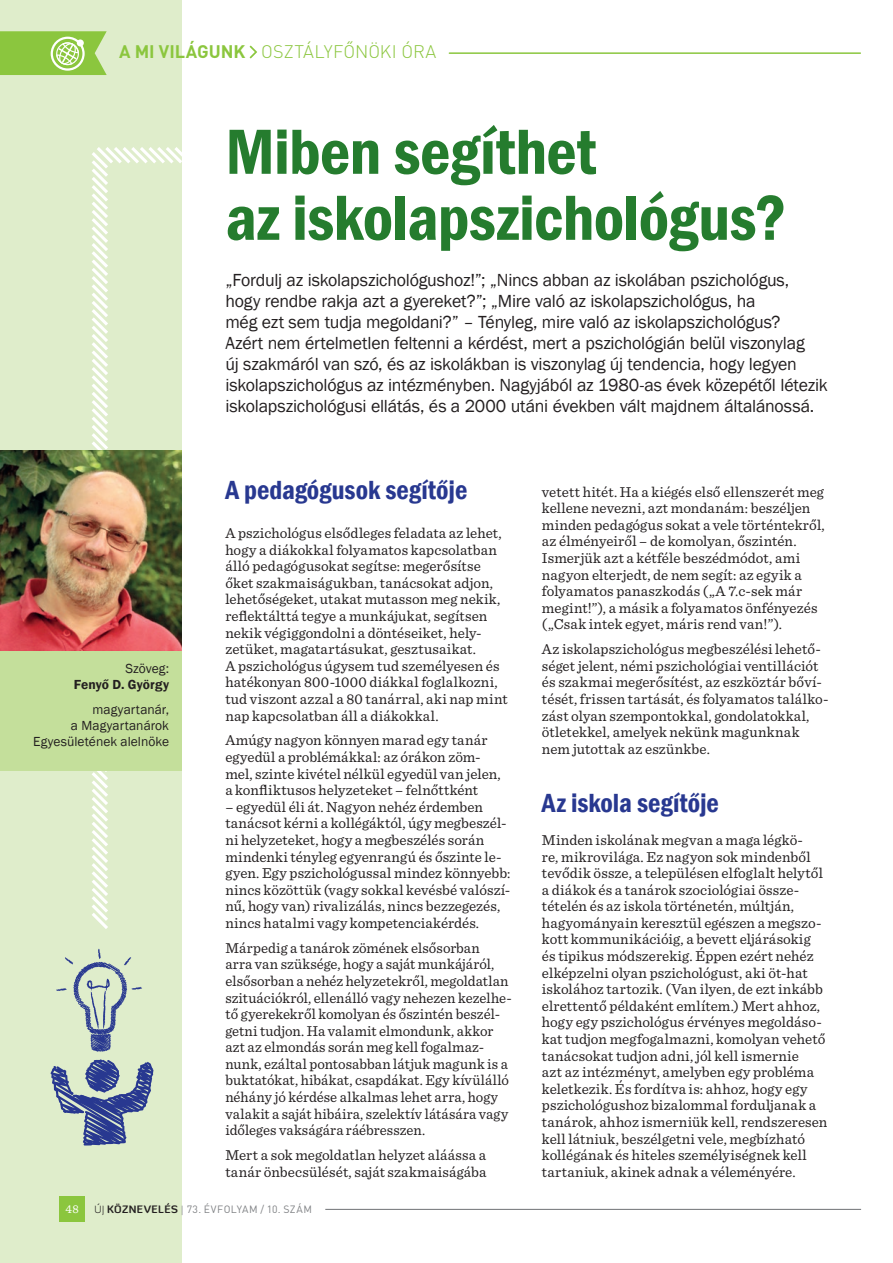
<style>
.page{position:relative;width:893px;height:1263px;background:#fff}
.page>*{position:absolute;margin:0;border:0;box-sizing:border-box;transform-origin:0 0}
.Főcím{font:600 condensed 66px/66px "Franklin Gothic";letter-spacing:-.01em;color:#257c2e}
.Alcím_cikk{font:600 condensed 27px "Franklin Gothic";letter-spacing:-.005em;color:#283890}
.Kopf{font:18px/21px "Franklin Gothic";letter-spacing:-.01em;color:#231f20}
.Fejléc{font:300 18px "DIN Pro";color:#8bc63e}
.Body_text_fél_sor_fö{font:15px/16.6px "Sentinel";letter-spacing:.005em;color:#231f20}
.Body_text{font:15px/16.6px "Sentinel";letter-spacing:.005em;color:#231f20}
.Szerző{font:13.5px/16.2px "Franklin Gothic";letter-spacing:.005em;color:#231f20;text-align:right}
.Szerző-2{font:600 13.5px/16.2px "Franklin Gothic";letter-spacing:.01em;color:#231f20;text-align:right}
.Oldalszám{font:12px "Sentinel";color:#fff}
.t1{font:10.5px "DIN Pro";letter-spacing:.04em;color:#808285}
.s1{font-weight:700}
.s2{font-weight:400}
.s3{font-family:"Diavlo";font-weight:300;color:#231f20}
.s4{font-family:"Diavlo";font-weight:700;color:#231f20}
.s5{font-family:"Sentinel"}
</style>
<div class="page">
<div style="left:0;top:0;width:181px;height:1263px;background:#dfedcb"></div>
<div style="left:60px;top:1197px;width:25px;height:25px;background:#8bc63e"></div>
<hr style="left:325px;top:1209px;width:536px;height:1px;background:#808285">
<svg style="left:250px;top:46px;width:7px;height:12px"></svg>
<hr style="left:449px;top:52px;width:411px;height:2px;background:#8bc63e">
<svg style="left:0;top:31px;width:107px;height:44px;background:#98cc55"></svg>
<div style="left:77px;top:39px;width:7px;height:7px;background:#fff;border-radius:50%"></div>
<div style="left:51px;top:37px;width:34px;height:34px;border:2px solid #fff;border-radius:50%"></div>
<svg style="left:51px;top:1059px;width:102px;height:86px"></svg>
<svg style="left:56px;top:949px;width:86px;height:103px"></svg>
<svg style="left:88px;top:144px;width:94px;height:788px"></svg>
<div style="left:0;top:537px;width:181px;height:234px;background:#c4df9b"></div>
<img style="left:0;top:451px;width:181px;height:200px">
<p class="Fejléc" style="left:119px;top:40px;width:319px"><span class="s1">A MI VILÁGUNK</span> OSZTÁLYFŐNÖKI ÓRA</p>
<p class="Szerző-2" style="left:74px;top:660px;width:97px"><span class="s2">Szöveg:<br></span>Fenyő D. György</p>
<p class="Szerző" style="left:33px;top:701px;width:137px">magyartanár,<br>a Magyartanárok<br>Egyesületének alelnöke</p>
<p class="Főcím" style="left:225px;top:118px;width:563px">Miben segíthet<br>az iskolapszichológus?</p>
<p class="Kopf" style="left:225px;top:270px;width:604px">„Fordulj az iskolapszichológushoz!”; „Nincs abban az iskolában pszichológus, hogy rendbe rakja azt a gyereket?”; „Mire való az iskolapszichológus, ha<br>még ezt sem tudja megoldani?” – Tényleg, mire való az iskolapszichológus?<br>Azért nem értelmetlen feltenni a kérdést, mert a pszichológián belül viszonylag<br>új szakmáról van szó, és az iskolákban is viszonylag új tendencia, hogy legyen iskolapszichológus az intézményben. Nagyjából az 1980-as évek közepétől létezik iskolapszichológusi ellátás, és a 2000 utáni években vált majdnem általánossá.</p>
<p class="Alcím_cikk" style="left:225px;top:472px;width:244px">A pedagógusok segítője</p>
<p class="Body_text" style="left:225px;top:524px;width:284px">A pszichológus elsődleges feladata az lehet, hogy a diákokkal folyamatos kapcsolatban álló pedagógusokat segítse: megerősítse őket szakmaiságukban, tanácsokat adjon, lehetőségeket, utakat mutasson meg nekik, reflektálttá tegye a munkájukat, segítsen nekik végiggondolni a döntéseiket, hely&shy;zetüket, magatartásukat, gesztusaikat.<br>A pszichológus úgysem tud személyesen és hatékonyan 800-1000 diákkal foglalkozni, tud viszont azzal a 80 tanárral, aki nap mint nap kapcsolatban áll a diákokkal.</p>
<p class="Body_text_fél_sor_fö" style="left:225px;top:731px;width:277px">Amúgy nagyon könnyen marad egy tanár egyedül a problémákkal: az órákon zöm&shy;mel, szinte kivétel nélkül egyedül van jelen, a konfliktusos helyzeteket – felnőttként</p>
<p class="Body_text_fél_sor_fö" style="left:225px;top:797px;width:287px">– egyedül éli át. Nagyon nehéz érdemben tanácsot kérni a kollégáktól, úgy megbeszél&shy;ni helyzeteket, hogy a megbeszélés során mindenki tényleg egyenrangú és őszinte le&shy;gyen. Egy pszichológussal mindez könnyebb: nincs közöttük (vagy sokkal kevésbé valószí&shy;nű, hogy van) rivalizálás, nincs bezzegezés, nincs hatalmi vagy kompetenciakérdés.</p>
<p class="Body_text_fél_sor_fö" style="left:225px;top:938px;width:288px">Márpedig a tanárok zömének elsősorban<br>arra van szüksége, hogy a saját munkájáról, elsősorban a nehéz helyzetekről, megoldatlan szituációkról, ellenálló vagy nehezen kezelhe&shy;tő gyerekekről komolyan és őszintén beszél&shy;getni tudjon. Ha valamit elmondunk, akkor azt az elmondás során meg kell fogalmaz&shy;nunk, ezáltal pontosabban látjuk magunk is a buktatókat, hibákat, csapdákat. Egy kívülálló néhány jó kérdése alkalmas lehet arra, hogy valakit a saját hibáira, szelektív látására vagy időleges vakságára ráébresszen.</p>
<p class="Body_text_fél_sor_fö" style="left:225px;top:1146px;width:263px">Mert a sok megoldatlan helyzet aláássa a tanár önbecsülését, saját szakmaiságába</p>
<p class="Body_text_fél_sor_fö" style="left:542px;top:482px;width:284px">vetett hitét. Ha a kiégés első ellenszerét meg kellene nevezni, azt mondanám: beszéljen minden pedagógus sokat a vele történtekről, az élményeiről – de komolyan, őszintén.<br>Ismerjük azt a kétféle beszédmódot, ami nagyon elterjedt, de nem segít: az egyik a folyamatos panaszkodás („A 7.c-sek már megint!”), a másik a folyamatos önfényezés („Csak intek egyet, máris rend van!”).</p>
<p class="Body_text_fél_sor_fö" style="left:542px;top:640px;width:288px">Az iskolapszichológus megbeszélési lehető&shy;séget jelent, némi pszichológiai ventillációt és szakmai megerősítést, az eszköztár bőví&shy;tését, frissen tartását, és folyamatos találko&shy;zást olyan szempontokkal, gondolatokkal, ötletekkel, amelyek nekünk magunknak nem jutottak az eszünkbe.</p>
<p class="Alcím_cikk" style="left:542px;top:785px;width:179px">Az iskola segítője</p>
<p class="Body_text" style="left:542px;top:831px;width:287px">Minden iskolának megvan a maga légkö-<br>re, mikrovilága. Ez nagyon sok mindenből tevődik össze, a településen elfoglalt helytől a diákok és a tanárok szociológiai össze&shy;tételén és az iskola történetén, múltján, hagyományain keresztül egészen a megszo&shy;kott kommunikációig, a bevett eljárásokig és tipikus módszerekig. Éppen ezért nehéz elképzelni olyan pszichológust, aki öt-hat iskolához tartozik. (Van ilyen, de ezt inkább elrettentő példaként említem.) Mert ahhoz, hogy egy pszichológus érvényes megoldáso&shy;kat tudjon megfogalmazni, komolyan vehető tanácsokat tudjon adni, jól kell ismernie<br>azt az intézményt, amelyben egy probléma keletkezik. És fordítva is: ahhoz, hogy egy pszichológushoz bizalommal forduljanak a tanárok, ahhoz ismerniük kell, rendszeresen kell látniuk, beszélgetni vele, megbízható kollégának és hiteles személyiségnek kell tartaniuk, akinek adnak a véleményére.</p>
<p class="Oldalszám" style="left:66px;top:1200px;width:15px">48</p>
<p class="t1" style="left:95px;top:1202px;width:219px"><span class="s3">ÚJ</span> <span class="s4">KÖZNEVELÉS</span> <span class="s5">|</span> 73. ÉVFOLYAM / 10. SZÁM</p>
</div>
